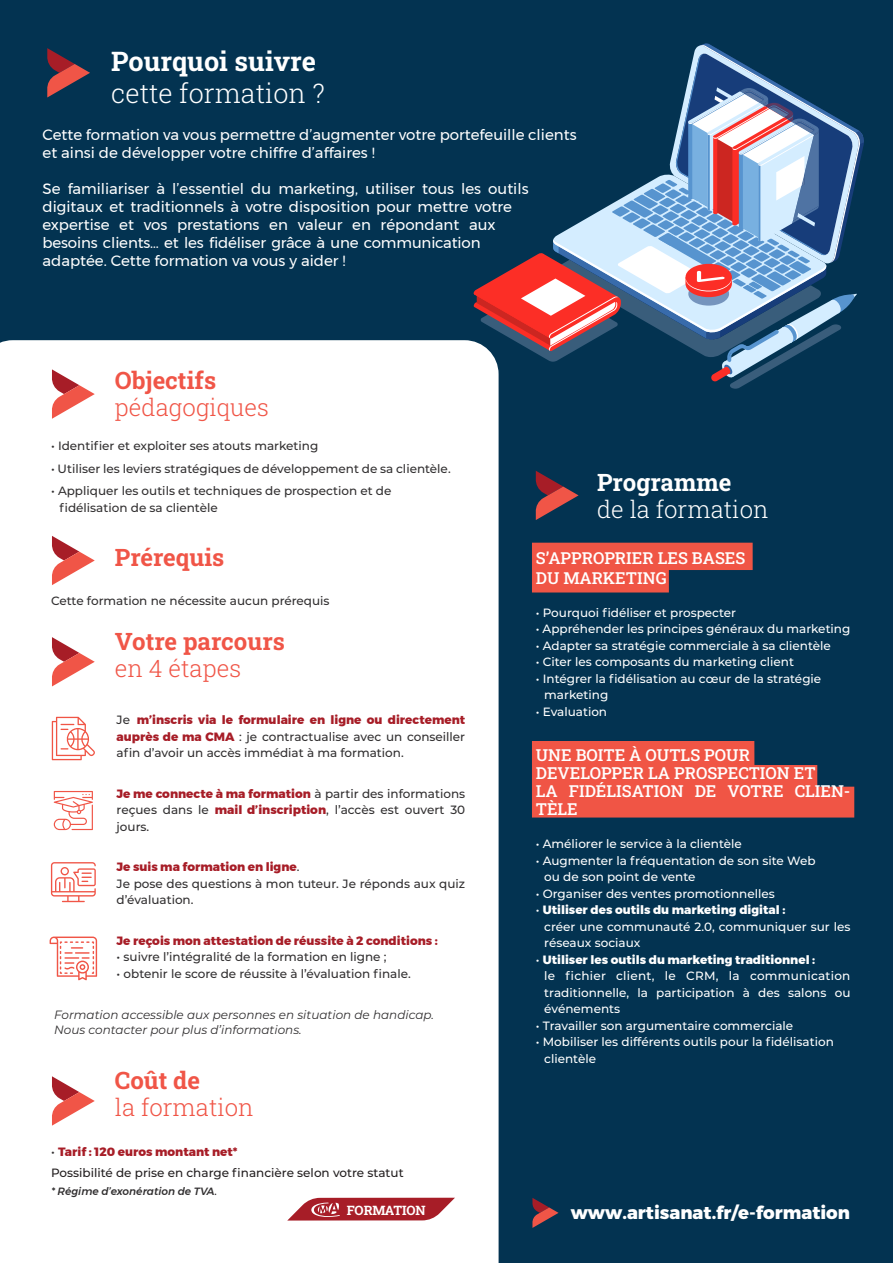
<style>
.page{position:relative;width:893px;height:1263px;background:#033351}
.page>*{position:absolute;margin:0;border:0;box-sizing:border-box;transform-origin:0 0}
.t1{font:300 27px "Roboto Slab";color:#fff}
.t2{font:27px "Roboto Slab";color:#fff}
.t3{font:24px "Roboto Slab";color:#f05547}
.t4{font:300 24px "Roboto Slab";color:#f05547}
.t5{font:300 24px "Roboto Slab";color:#fff}
.t6{font:24px "Roboto Slab";color:#fff}
.t7{font:800 18px "Montserrat";color:#fff}
.t8{font:16.5px/18px "Roboto Slab";color:#fff}
.t9{font:15px/18px "Montserrat";color:#fff}
.t10{font:12.9px "Roboto Slab";letter-spacing:-.005em;color:#fff}
.t11{font:500 12px/16.5px "Montserrat";color:#312f30;text-align:justify}
.t12{font:500 12px/16.5px "Montserrat";color:#fff}
.t13{font:800 12px "Montserrat";color:#a71d27}
.t14{font:italic 12px "Montserrat";color:#312f30}
.t15{font:800 12px "Montserrat";color:#fff}
.t16{font:500 12px "Montserrat";color:#231f20}
.t17{font:italic 500 10.5px "Montserrat";color:#312f30}
.s1{font-weight:800;color:#a71d27}
.s2{font-weight:500;color:#312f30}
.s3{font-weight:500}
</style>
<div class="page">
<svg style="left:532px;top:1198px;width:26px;height:30px"></svg>
<svg style="left:474px;top:43px;width:390px;height:346px"></svg>
<svg style="left:47px;top:48px;width:43px;height:49px"></svg>
<svg style="left:536px;top:471px;width:43px;height:49px"></svg>
<svg style="left:532px;top:543px;width:221px;height:49px"></svg>
<svg style="left:532px;top:741px;width:322px;height:76px"></svg>
<div style="left:0;top:340px;width:499px;height:923px;background:#fff"></div>
<svg style="left:52px;top:369px;width:43px;height:50px"></svg>
<svg style="left:287px;top:1198px;width:168px;height:22px"></svg>
<svg style="left:52px;top:536px;width:43px;height:49px"></svg>
<svg style="left:52px;top:1076px;width:43px;height:50px"></svg>
<svg style="left:52px;top:637px;width:43px;height:49px"></svg>
<svg style="left:54px;top:791px;width:39px;height:39px"></svg>
<svg style="left:52px;top:717px;width:43px;height:43px"></svg>
<svg style="left:51px;top:862px;width:45px;height:40px"></svg>
<svg style="left:50px;top:936px;width:47px;height:44px"></svg>
<p class="t2" style="left:111px;top:43px;width:206px">Pourquoi suivre</p>
<p class="t1" style="left:111px;top:75px;width:215px">cette formation ?</p>
<p class="t9" style="left:43px;top:126px;width:535px">Cette formation va vous permettre d’augmenter votre portefeuille clients et ainsi de développer votre chiffre d’affaires !</p>
<p class="t9" style="left:43px;top:180px;width:488px">Se familiariser à l’essentiel du marketing, utiliser tous les outils digitaux et traditionnels à votre disposition pour mettre votre expertise et vos prestations en valeur en répondant aux besoins clients… et les fidéliser grâce à une communication adaptée. Cette formation va vous y aider !</p>
<p class="t3" style="left:115px;top:364px;width:103px">Objectifs</p>
<p class="t4" style="left:115px;top:391px;width:156px">pédagogiques</p>
<p class="t11" style="left:51px;top:437px;width:269px">• Identifier et exploiter ses atouts marketing</p>
<p class="t11" style="left:51px;top:460px;width:401px">• Utiliser les leviers stratégiques de développement de sa clientèle.</p>
<p class="t11" style="left:51px;top:482px;width:342px">• Appliquer les outils et techniques de prospection et de</p>
<p class="t11" style="left:60px;top:499px;width:160px">fidélisation de sa clientèle</p>
<p class="t3" style="left:115px;top:541px;width:111px">Prérequis</p>
<p class="t11" style="left:51px;top:592px;width:280px">Cette formation ne nécessite aucun prérequis</p>
<p class="t3" style="left:115px;top:624px;width:172px">Votre parcours</p>
<p class="t4" style="left:115px;top:651px;width:128px">en 4 étapes</p>
<p class="t11" style="left:117px;top:711px;width:350px">Je <span class="s1">m’inscris via le formulaire en ligne ou directement auprès de ma CMA</span> : je contractualise avec un conseiller afin d’avoir un accès immédiat à ma formation.</p>
<p class="t11" style="left:117px;top:785px;width:350px"><span class="s1">Je me connecte à ma formation</span> à partir des informations reçues dans le <span class="s1">mail d’inscription</span>, l’accès est ouvert 30 jours.</p>
<p class="t13" style="left:117px;top:857px;width:185px">Je suis ma formation en ligne<span class="s2">.</span></p>
<p class="t11" style="left:117px;top:875px;width:350px">Je pose des questions à mon tuteur. Je réponds aux quiz d’évaluation.</p>
<p class="t13" style="left:117px;top:931px;width:323px">Je reçois mon attestation de réussite à 2 conditions :</p>
<p class="t11" style="left:117px;top:948px;width:272px">• suivre l’intégralité de la formation en ligne ;</p>
<p class="t11" style="left:117px;top:965px;width:296px">• obtenir le score de réussite à l’évaluation finale.</p>
<p class="t14" style="left:54px;top:1007px;width:381px">Formation accessible aux personnes en situation de handicap.</p>
<p class="t14" style="left:54px;top:1022px;width:249px">Nous contacter pour plus d’informations.</p>
<p class="t3" style="left:115px;top:1063px;width:87px">Coût de</p>
<p class="t4" style="left:115px;top:1090px;width:140px">la formation</p>
<p class="t13" style="left:51px;top:1142px;width:188px"><span class="s2">•</span> Tarif : 120 euros montant net*</p>
<p class="t16" style="left:51px;top:1164px;width:354px">Possibilité de prise en charge financière selon votre statut</p>
<p class="t17" style="left:51px;top:1183px;width:168px">* Régime d’exonération de TVA.</p>
<p class="t10" style="left:347px;top:1201px;width:80px">FORMATION</p>
<p class="t6" style="left:597px;top:466px;width:136px">Programme</p>
<p class="t5" style="left:597px;top:493px;width:173px">de la formation</p>
<p class="t8" style="left:536px;top:549px;width:211px">S’APPROPRIER LES BASES</p>
<p class="t8" style="left:536px;top:568px;width:132px">DU MARKETING</p>
<p class="t12" style="left:536px;top:604px;width:202px">• Pourquoi fidéliser et prospecter</p>
<p class="t12" style="left:536px;top:620px;width:316px">• Appréhender les principes généraux du marketing</p>
<p class="t12" style="left:536px;top:637px;width:296px">• Adapter sa stratégie commerciale à sa clientèle</p>
<p class="t12" style="left:536px;top:653px;width:260px">• Citer les composants du marketing client</p>
<p class="t12" style="left:536px;top:670px;width:287px">• Intégrer la fidélisation au cœur de la stratégie</p>
<p class="t12" style="left:544px;top:686px;width:65px">marketing</p>
<p class="t12" style="left:536px;top:703px;width:73px">• Evaluation</p>
<p class="t8" style="left:536px;top:746px;width:216px">UNE BOITE À OUTLS POUR</p>
<p class="t8" style="left:536px;top:764px;width:282px">DEVELOPPER LA PROSPECTION ET</p>
<p class="t8" style="left:536px;top:782px;width:316px">LA FIDÉLISATION DE VOTRE CLIEN-<br>TÈLE</p>
<p class="t12" style="left:536px;top:835px;width:208px">• Améliorer le service à la clientèle</p>
<p class="t12" style="left:536px;top:852px;width:281px">• Augmenter la fréquentation de son site Web</p>
<p class="t12" style="left:544px;top:868px;width:153px">ou de son point de vente</p>
<p class="t12" style="left:536px;top:885px;width:241px">• Organiser des ventes promotionnelles</p>
<p class="t15" style="left:536px;top:900px;width:251px"><span class="s3">•</span> Utiliser des outils du marketing digital :</p>
<p class="t12" style="left:544px;top:918px;width:308px">créer une communauté 2.0, communiquer sur les réseaux sociaux</p>
<p class="t15" style="left:536px;top:950px;width:281px"><span class="s3">•</span> Utiliser les outils du marketing traditionnel :</p>
<p class="t12" style="left:544px;top:967px;width:308px;text-align:justify">le fichier client, le CRM, la communication traditionnelle, la participation à des salons ou événements</p>
<p class="t12" style="left:536px;top:1017px;width:259px">• Travailler son argumentaire commerciale</p>
<p class="t12" style="left:536px;top:1033px;width:300px">• Mobiliser les différents outils pour la fidélisation</p>
<p class="t12" style="left:544px;top:1050px;width:53px">clientèle</p>
<h3 class="t7" style="left:571px;top:1201px;width:281px">www.artisanat.fr/e-formation</h3>
</div>
